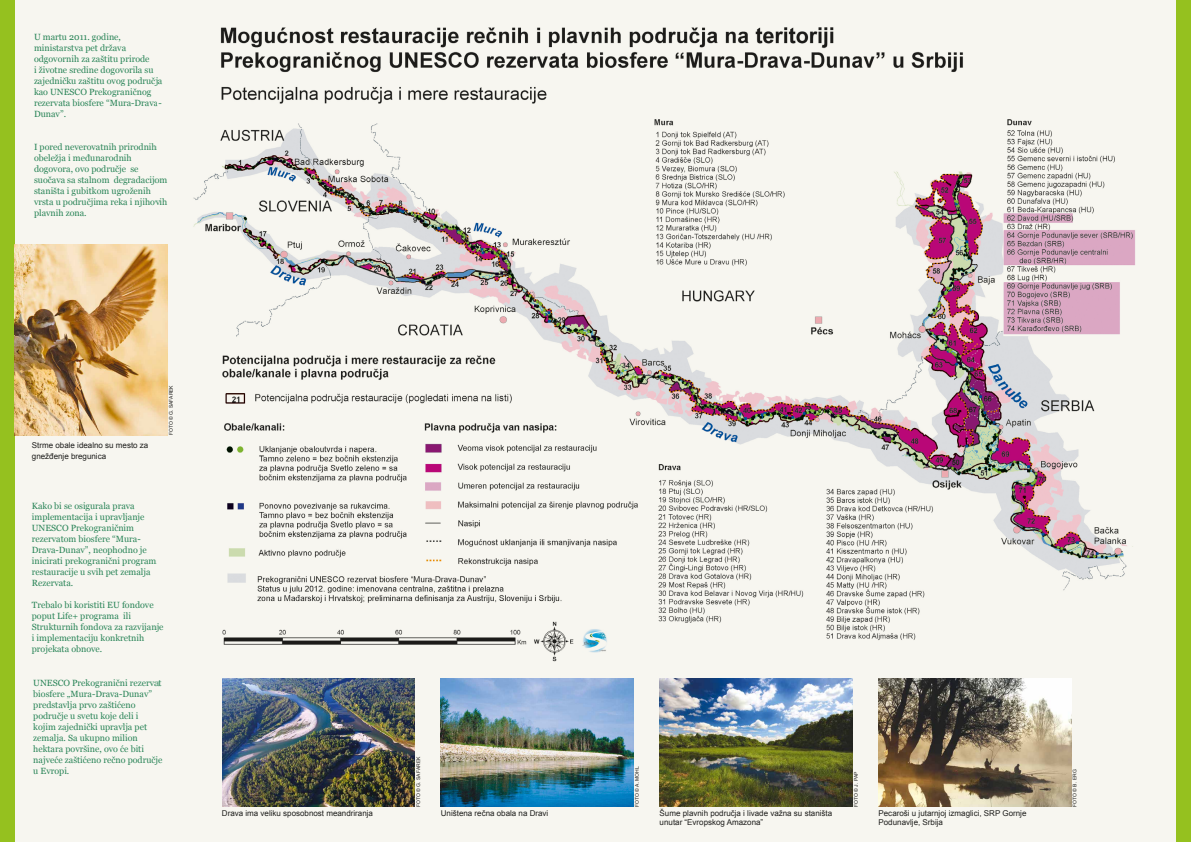
<style>
.page{position:relative;width:1191px;height:842px;background:#f7f6f0}
.page>*{position:absolute;margin:0;border:0;box-sizing:border-box;transform-origin:0 0}
.t1{font:9px/11px "Georgia";color:#298457}
.t2{font:8px/9px "Arial";color:#1d1d1b}
.t3{font:5px "Arial";color:#1d1d1b}
</style>
<div class="page">
<div style="left:0;top:0;width:14px;height:842px;background:#95c11f"></div>
<img style="left:14px;top:244px;width:143px;height:191px">
<img style="left:222px;top:711px;width:193px;height:96px">
<img style="left:441px;top:711px;width:192px;height:96px">
<div style="left:1176px;top:0;width:15px;height:842px;background:#95c11f"></div>
<img style="left:659px;top:711px;width:193px;height:96px">
<img style="left:878px;top:711px;width:193px;height:96px">
<img style="left:157px;top:27px;width:978px;height:684px">
<p class="t1" style="left:34px;top:31px;width:130px">U martu 2011. godine, ministarstva pet država odgovornih za zaštitu prirode<br>i životne sredine dogovorila su zajedničku zaštitu ovog područja kao UNESCO Prekograničnog rezervata biosfere “Mura-Drava-<br>Dunav”.</p>
<p class="t1" style="left:34px;top:141px;width:135px">I pored neverovatnih prirodnih obeležja i međunarodnih dogovora, ovo područje se suočava sa stalnom degradacijom staništa i gubitkom ugroženih vrsta u područjima reka i njihovih plavnih zona.</p>
<p class="t2" style="left:32px;top:439px;width:118px;line-height:11px">Strme obale idealno su mesto za gnežđenje bregunica</p>
<p class="t3" style="left:168px;top:435px;width:51px;rotate:-90deg">FOTO © G. Safarek</p>
<p class="t1" style="left:32px;top:500px;width:126px">Kako bi se osigurala prava implementacija i upravljanje<br>UNESCO Prekograničnim rezervatom biosfere “Mura-<br>Drava-Dunav”, neophodno je inicirati prekogranični program restauracije u svih pet zemalja<br>Rezervata.</p>
<p class="t1" style="left:32px;top:599px;width:133px">Trebalo bi koristiti EU fondove poput Life+ programa ili<br>Strukturnih fondova za razvijanje i implementaciju konkretnih projekata obnove.</p>
<p class="t1" style="left:33px;top:677px;width:131px">UNESCO Prekogranični rezervat biosfere „Mura-Drava-Dunav” predstavlja prvo zaštićeno područje u svetu koje deli i kojim zajednički upravlja pet zemalja. Sa ukupno milion hektara površine, ovo će biti najveće zaštićeno rečno područje u Evropi.</p>
<p class="t3" style="left:415px;top:807px;width:51px;rotate:-90deg">FOTO © G. Safarek</p>
<p class="t2" style="left:222px;top:809px;width:153px">Drava ima veliku sposobnost meandriranja</p>
<p class="t2" style="left:441px;top:809px;width:109px">Uništena rečna obala na Dravi</p>
<p class="t3" style="left:634px;top:807px;width:42px;rotate:-90deg">FOTO © A. Mo hl</p>
<p class="t3" style="left:852px;top:807px;width:37px;rotate:-90deg">FOTO © J. PAP</p>
<p class="t3" style="left:1071px;top:807px;width:39px;rotate:-90deg">FOTO © B. ERG</p>
<p class="t2" style="left:659px;top:809px;width:174px">Šume plavnih područja i livade važna su staništa unutar “Evropskog Amazona”</p>
<p class="t2" style="left:878px;top:809px;width:149px">Pecaroši u jutarnjoj izmaglici, SRP Gornje<br>Podunavlje, Srbija</p>
</div>
